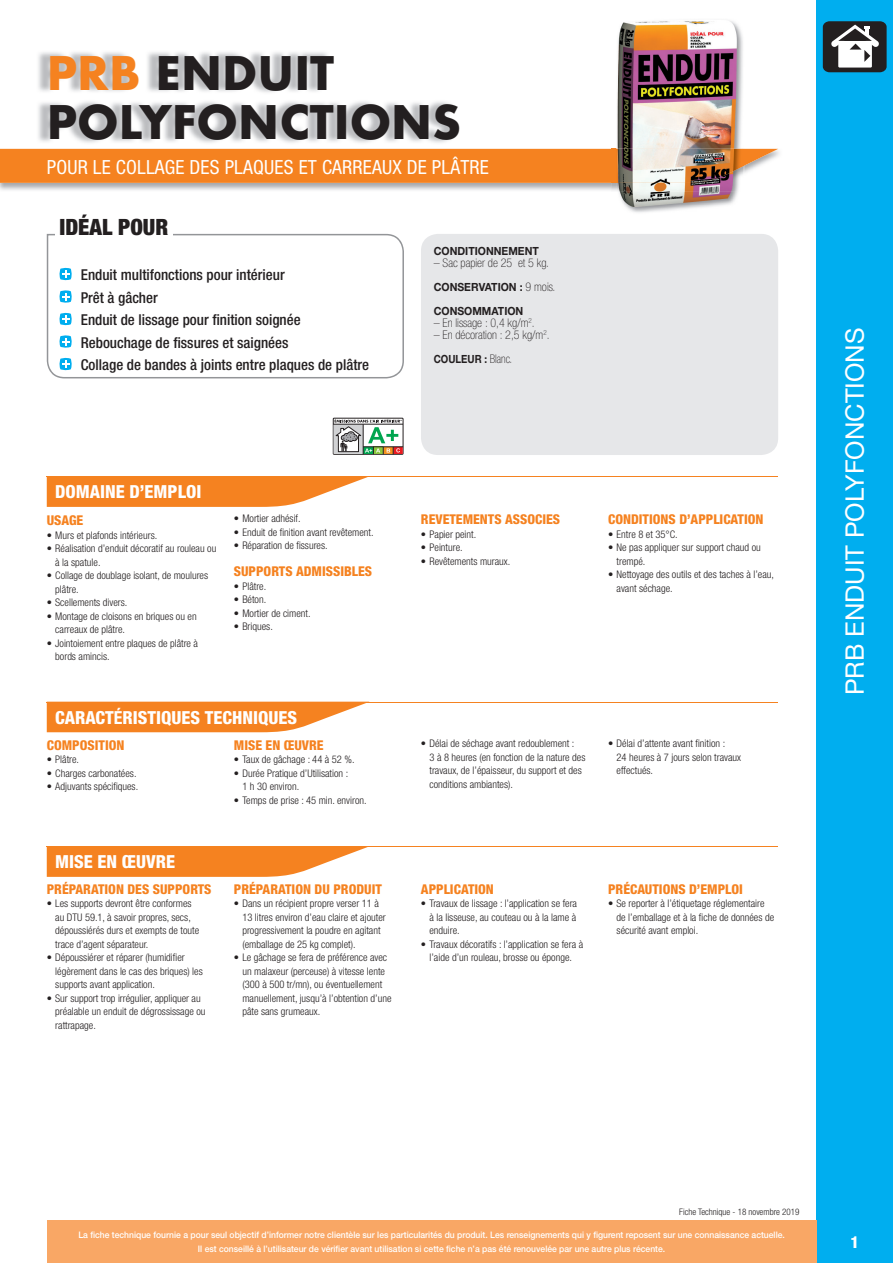
<style>
.page{position:relative;width:893px;height:1263px;background:#fff}
.page>*{position:absolute;margin:0;border:0;box-sizing:border-box;transform-origin:0 0}
.t1{font:700 45px/49.5px "Futura";color:#231f20}
.t2{font:25.5px "Helvetica Neue LT Std";color:#fff}
.t3{font:900 condensed 22.5px "Helvetica Neue LT Std";color:#231f20}
.t4{font:condensed 19.5px "Helvetica Neue";letter-spacing:.01em;color:#fff}
.t5{font:800 condensed 18px "Helvetica Neue LT Std";color:#fff}
.t6{font:800 condensed 16.5px "Helvetica Neue LT Std";color:#fff}
.t7{font:500 condensed 15px/22.5px "Helvetica Neue LT Std";color:#231f20}
.t8{font:800 condensed 13.5px "Helvetica Neue LT Std";color:#f58220}
.t9{font:100 condensed 12px "Helvetica Neue";color:#231f20}
.t10{font:700 11.25px/24px "Helvetica Neue";color:#231f20;scale:.93 1}
.t11{font:700 11.25px "Helvetica Neue";color:#231f20;scale:.86 1}
.t12{font:300 condensed 10.5px/13.5px "Helvetica Neue LT Std";color:#231f20}
.t13{font:500 9px/13.5px "Helvetica Neue";color:#fff;text-align:center;scale:.95 1}
.t14{font:300 condensed 9px "Helvetica Neue LT Std";color:#231f20}
.s1{color:#f58220}
.s2{font-weight:100;font-stretch:condensed;font-size:12px}
.s3{font-weight:700}
</style>
<div class="page">
<div style="left:816px;top:0;width:77px;height:1263px;background:#00aeef"></div>
<div style="left:47px;top:1220px;width:769px;height:43px;background:#f9a765"></div>
<div style="left:421px;top:234px;width:357px;height:221px;background:#e6e7e9;border-radius:17px"></div>
<img style="left:38px;top:52px;width:416px;height:91px">
<svg style="left:47px;top:234px;width:357px;height:144px"></svg>
<div style="left:55px;top:218px;width:118px;height:33px;background:#fff"></div>
<svg style="left:58px;top:267px;width:15px;height:14px"></svg>
<svg style="left:58px;top:289px;width:15px;height:15px"></svg>
<svg style="left:58px;top:312px;width:15px;height:14px"></svg>
<svg style="left:58px;top:334px;width:15px;height:15px"></svg>
<svg style="left:58px;top:357px;width:15px;height:14px"></svg>
<svg style="left:47px;top:477px;width:321px;height:30px;background:#f6923d"></svg>
<hr style="left:47px;top:476px;width:731px;height:1px;background:#f58220">
<svg style="left:47px;top:703px;width:319px;height:29px;background:#f6913b"></svg>
<hr style="left:47px;top:702px;width:731px;height:1px;background:#f58220">
<svg style="left:47px;top:847px;width:321px;height:30px;background:#f6923d"></svg>
<hr style="left:47px;top:846px;width:731px;height:1px;background:#f58220">
<svg style="left:823px;top:21px;width:64px;height:51px;background:#6a6b6d"></svg>
<div style="left:0;top:149px;width:778px;height:34px;background:#f58220"></div>
<img style="left:611px;top:149px;width:5px;height:34px">
<img style="left:616px;top:21px;width:127px;height:191px">
<div style="left:333px;top:418px;width:70px;height:37px;border:1px solid #231f20"></div>
<hr style="left:333px;top:424px;width:70px;height:1px;background:#231f20">
<svg style="left:334px;top:419px;width:69px;height:35px"></svg>
<h1 class="t1" style="left:47px;top:48px;width:416px"><span class="s1">PRB</span> ENDUIT<br>POLYFONCTIONS</h1>
<h3 class="t4" style="left:47px;top:155px;width:444px">POUR LE COLLAGE DES PLAQUES ET CARREAUX DE PLÂTRE</h3>
<h3 class="t3" style="left:60px;top:213px;width:110px">IDÉAL POUR</h3>
<h3 class="t7" style="left:81px;top:263px;width:290px">Enduit multifonctions pour intérieur<br>Prêt à gâcher<br>Enduit de lissage pour finition soignée Rebouchage de fissures et saignées<br>Collage de bandes à joints entre plaques de plâtre</h3>
<p class="t10" style="left:434px;top:239px;width:115px">CONDITIONNEMENT</p>
<p class="t9" style="left:434px;top:256px;width:117px">– Sac papier de 25 et 5 kg.</p>
<p class="t10" style="left:434px;top:275px;width:132px">CONSERVATION : <span class="s2">9 mois.<br></span>CONSOMMATION</p>
<p class="t9" style="left:434px;top:316px;width:103px">– En lissage : 0,4 kg/m<sup>2</sup>.</p>
<p class="t9" style="left:434px;top:328px;width:117px">– En décoration : 2,5 kg/m<sup>2</sup>.</p>
<p class="t11" style="left:434px;top:352px;width:93px">COULEUR : <span class="s2">Blanc.</span></p>
<h3 class="t5" style="left:55px;top:481px;width:148px">DOMAINE D’EMPLOI</h3>
<p class="t8" style="left:47px;top:512px;width:38px">USAGE</p>
<p class="t12" style="left:47px;top:528px;width:112px">• Murs et plafonds intérieurs.</p>
<p class="t12" style="left:55px;top:542px;width:163px;text-indent:-9px">• Réalisation d’enduit décoratif au rouleau ou à la spatule.</p>
<p class="t12" style="left:55px;top:569px;width:154px;text-indent:-9px">• Collage de doublage isolant, de moulures plâtre.</p>
<p class="t12" style="left:47px;top:596px;width:82px">• Scellements divers.</p>
<p class="t12" style="left:55px;top:609px;width:143px;text-indent:-9px">• Montage de cloisons en briques ou en carreaux de plâtre.</p>
<p class="t12" style="left:55px;top:636px;width:144px;text-indent:-9px">• Jointoiement entre plaques de plâtre à bords amincis.</p>
<p class="t12" style="left:234px;top:511px;width:68px">• Mortier adhésif.</p>
<p class="t12" style="left:234px;top:525px;width:141px">• Enduit de finition avant revêtement.</p>
<p class="t12" style="left:234px;top:538px;width:95px">• Réparation de fissures.</p>
<p class="t8" style="left:234px;top:563px;width:140px">SUPPORTS ADMISSIBLES</p>
<p class="t12" style="left:234px;top:579px;width:34px">• Plâtre.</p>
<p class="t12" style="left:234px;top:592px;width:34px">• Béton.</p>
<p class="t12" style="left:234px;top:606px;width:78px">• Mortier de ciment.</p>
<p class="t12" style="left:234px;top:619px;width:41px">• Briques.</p>
<h3 class="t5" style="left:55px;top:706px;width:243px">CARACT<span class="s3">É</span>RISTIQUES TECHNIQUES</h3>
<p class="t8" style="left:47px;top:736px;width:79px">COMPOSITION</p>
<p class="t12" style="left:47px;top:752px;width:34px">• Plâtre.</p>
<p class="t12" style="left:47px;top:766px;width:91px">• Charges carbonatées.</p>
<p class="t12" style="left:47px;top:779px;width:93px">• Adjuvants spécifiques.</p>
<h3 class="t5" style="left:55px;top:851px;width:121px">MISE EN ŒUVRE</h3>
<p class="t8" style="left:47px;top:880px;width:166px">PRÉPARATION DES SUPPORTS</p>
<p class="t12" style="left:55px;top:897px;width:146px;text-indent:-9px">• Les supports devront être conformes au DTU 59.1, à savoir propres, secs, dépoussiérés durs et exempts de toute trace d’agent séparateur.</p>
<p class="t12" style="left:55px;top:951px;width:149px;text-indent:-9px">• Dépoussiérer et réparer (humidifier légèrement dans le cas des briques) les supports avant application.</p>
<p class="t12" style="left:55px;top:991px;width:152px;text-indent:-9px">• Sur support trop irrégulier, appliquer au préalable un enduit de dégrossissage ou rattrapage.</p>
<p class="t8" style="left:234px;top:736px;width:91px">MISE EN ŒUVRE</p>
<p class="t12" style="left:234px;top:752px;width:122px">• Taux de gâchage : 44 à 52 %.</p>
<p class="t12" style="left:242px;top:766px;width:107px;text-indent:-9px">• Durée Pratique d’Utilisation :<br>1 h 30 environ.</p>
<p class="t12" style="left:234px;top:793px;width:134px">• Temps de prise : 45 min. environ.</p>
<p class="t8" style="left:234px;top:880px;width:150px">PRÉPARATION DU PRODUIT</p>
<p class="t12" style="left:242px;top:897px;width:145px;text-indent:-9px">• Dans un récipient propre verser 11 à 13 litres environ d’eau claire et ajouter progressivement la poudre en agitant (emballage de 25 kg complet).</p>
<p class="t12" style="left:242px;top:951px;width:151px;text-indent:-9px">• Le gâchage se fera de préférence avec un malaxeur (perceuse) à vitesse lente (300 à 500 tr/mn), ou éventuellement manuellement, jusqu’à l’obtention d’une pâte sans grumeaux.</p>
<p class="t8" style="left:421px;top:511px;width:141px">REVETEMENTS ASSOCIES</p>
<p class="t12" style="left:421px;top:527px;width:57px">• Papier peint.</p>
<p class="t12" style="left:421px;top:541px;width:43px">• Peinture.</p>
<p class="t12" style="left:421px;top:554px;width:91px">• Revêtements muraux.</p>
<p class="t8" style="left:608px;top:511px;width:157px">CONDITIONS D’APPLICATION</p>
<p class="t12" style="left:608px;top:527px;width:71px">• Entre 8 et 35°C.</p>
<p class="t12" style="left:617px;top:541px;width:146px;text-indent:-9px">• Ne pas appliquer sur support chaud ou trempé.</p>
<p class="t12" style="left:617px;top:568px;width:159px;text-indent:-9px">• Nettoyage des outils et des taches à l’eau, avant séchage.</p>
<p class="t12" style="left:429px;top:737px;width:157px;text-indent:-9px">• Délai de séchage avant redoublement :<br>3 à 8 heures (en fonction de la nature des travaux, de l’épaisseur, du support et des conditions ambiantes).</p>
<p class="t12" style="left:617px;top:737px;width:126px;text-indent:-9px">• Délai d’attente avant finition :<br>24 heures à 7 jours selon travaux effectués.</p>
<p class="t8" style="left:421px;top:880px;width:75px">APPLICATION</p>
<p class="t12" style="left:429px;top:897px;width:149px;text-align:justify;text-indent:-9px">• Travaux de lissage : l’application se fera à la lisseuse, au couteau ou à la lame à enduire.</p>
<p class="t12" style="left:421px;top:937px;width:164px;text-align:center">• Travaux décoratifs : l’application se fera à l’aide d’un rouleau, brosse ou éponge.</p>
<p class="t8" style="left:608px;top:880px;width:136px">PRÉCAUTIONS D’EMPLOI</p>
<p class="t12" style="left:617px;top:897px;width:159px;text-indent:-9px">• Se reporter à l’étiquetage réglementaire de l’emballage et à la fiche de données de sécurité avant emploi.</p>
<h2 class="t2" style="left:839px;top:695px;width:369px;rotate:-90deg">PRB ENDUIT POLYFONCTIONS</h2>
<p class="t14" style="left:679px;top:1206px;width:122px">Fiche Technique - 18 novembre 2019</p>
<p class="t13" style="left:78px;top:1228px;width:745px">La fiche technique fournie a pour seul objectif d’informer notre clientèle sur les particularités du produit. Les renseignements qui y figurent reposent sur une connaissance actuelle.<br>Il est conseillé à l’utilisateur de vérifier avant utilisation si cette fiche n’a pas été renouvelée par une autre plus récente.</p>
<h3 class="t6" style="left:850px;top:1231px;width:10px">1</h3>
</div>
